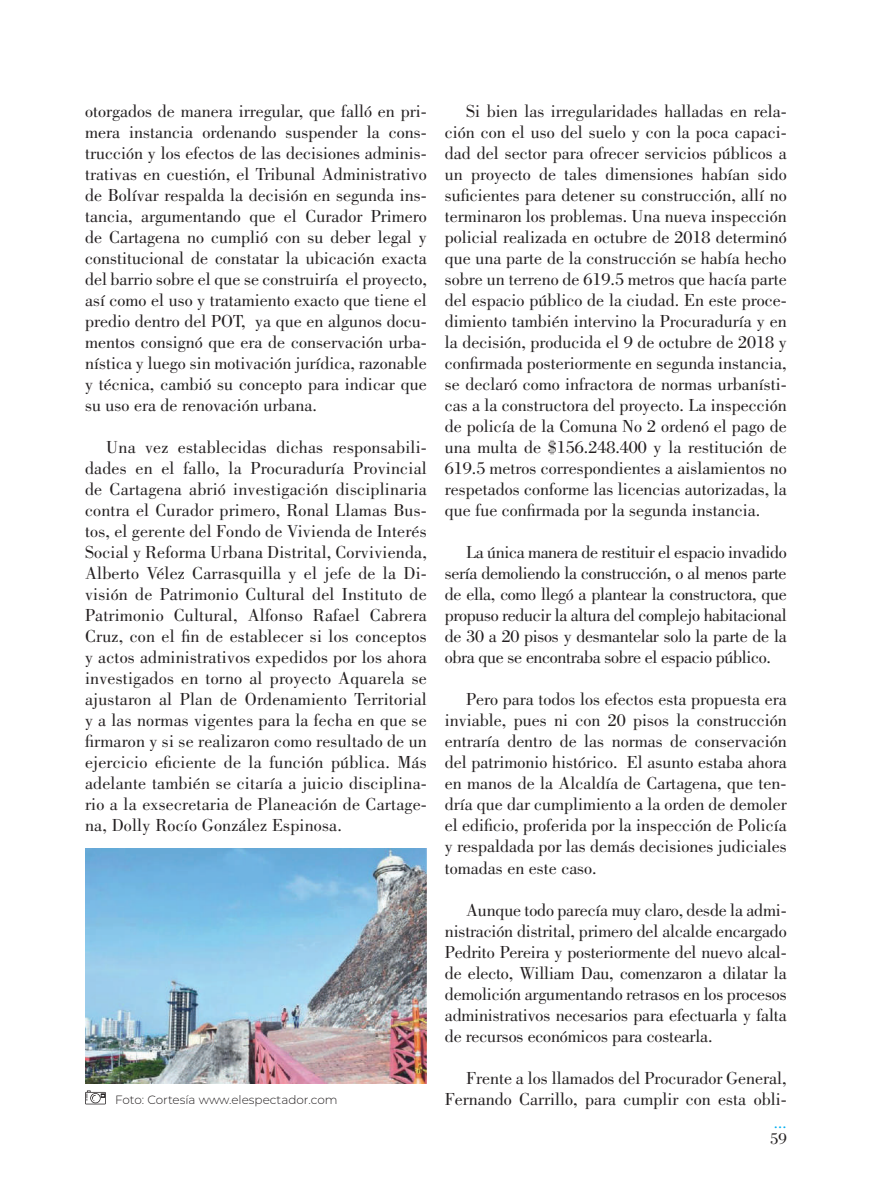
<style>
.page{position:relative;width:893px;height:1191px;background:#fff}
.page>*{position:absolute;margin:0;border:0;box-sizing:border-box;transform-origin:0 0}
.t1{font:18px/21px "Bodoni Std";color:#231f20;text-align:justify}
.t2{font:16.5px "Bodoni Std";color:#00aeef}
.t3{font:16.5px "Bodoni Std";color:#231f20}
.t4{font:300 12px "Montserrat";color:#231f20}
</style>
<div class="page">
<img style="left:85px;top:848px;width:342px;height:235px">
<svg style="left:85px;top:1090px;width:21px;height:14px"></svg>
<p class="t1" style="left:85px;top:101px;width:343px">otorgados de manera irregular, que falló en pri&shy;mera instancia ordenando suspender la cons&shy;trucción y los efectos de las decisiones adminis&shy;trativas en cuestión, el Tribunal Administrativo de Bolívar respalda la decisión en segunda ins&shy;tancia, argumentando que el Curador Primero de Cartagena no cumplió con su deber legal y constitucional de constatar la ubicación exacta del barrio sobre el que se construiría el proyecto, así como el uso y tratamiento exacto que tiene el predio dentro del POT, ya que en algunos docu&shy;mentos consignó que era de conservación urba&shy;nística y luego sin motivación jurídica, razonable y técnica, cambió su concepto para indicar que su uso era de renovación urbana.</p>
<p class="t1" style="left:85px;top:437px;width:343px;text-indent:21px">Una vez establecidas dichas responsabili&shy;dades en el fallo, la Procuraduría Provincial de Cartagena abrió investigación disciplinaria contra el Curador primero, Ronal Llamas Bus&shy;tos, el gerente del Fondo de Vivienda de Interés Social y Reforma Urbana Distrital, Corvivienda, Alberto Vélez Carrasquilla y el jefe de la Di&shy;visión de Patrimonio Cultural del Instituto de Patrimonio Cultural, Alfonso Rafael Cabrera Cruz, con el fin de establecer si los conceptos y actos administrativos expedidos por los ahora investigados en torno al proyecto Aquarela se ajustaron al Plan de Ordenamiento Territorial y a las normas vigentes para la fecha en que se firmaron y si se realizaron como resultado de un ejercicio eficiente de la función pública. Más adelante también se citaría a juicio disciplina&shy;rio a la exsecretaria de Planeación de Cartage&shy;na, Dolly Rocío González Espinosa.</p>
<p class="t4" style="left:115px;top:1092px;width:224px">Foto: Cortesía www.elespectador.com</p>
<p class="t1" style="left:445px;top:101px;width:343px;text-indent:21px">Si bien las irregularidades halladas en rela&shy;ción con el uso del suelo y con la poca capaci&shy;dad del sector para ofrecer servicios públicos a un proyecto de tales dimensiones habían sido suficientes para detener su construcción, allí no terminaron los problemas. Una nueva inspección policial realizada en octubre de 2018 determinó que una parte de la construcción se había hecho sobre un terreno de 619.5 metros que hacía parte del espacio público de la ciudad. En este proce&shy;dimiento también intervino la Procuraduría y en la decisión, producida el 9 de octubre de 2018 y confirmada posteriormente en segunda instancia, se declaró como infractora de normas urbanísti&shy;cas a la constructora del proyecto. La inspección de policía de la Comuna No 2 ordenó el pago de una multa de $156.248.400 y la restitución de 619.5 metros correspondientes a aislamientos no respetados conforme las licencias autorizadas, la que fue confirmada por la segunda instancia.</p>
<p class="t1" style="left:445px;top:542px;width:343px;text-indent:21px">La única manera de restituir el espacio invadido sería demoliendo la construcción, o al menos parte de ella, como llegó a plantear la constructora, que propuso reducir la altura del complejo habitacional de 30 a 20 pisos y desmantelar solo la parte de la obra que se encontraba sobre el espacio público.</p>
<p class="t1" style="left:445px;top:689px;width:343px;text-indent:21px">Pero para todos los efectos esta propuesta era inviable, pues ni con 20 pisos la construcción entraría dentro de las normas de conservación del patrimonio histórico. El asunto estaba ahora en manos de la Alcaldía de Cartagena, que ten&shy;dría que dar cumplimiento a la orden de demoler el edificio, proferida por la inspección de Policía y respaldada por las demás decisiones judiciales tomadas en este caso.</p>
<p class="t1" style="left:445px;top:899px;width:343px;text-indent:21px">Aunque todo parecía muy claro, desde la admi&shy;nistración distrital, primero del alcalde encargado Pedrito Pereira y posteriormente del nuevo alcal&shy;de electo, William Dau, comenzaron a dilatar la demolición argumentando retrasos en los procesos administrativos necesarios para efectuarla y falta de recursos económicos para costearla.</p>
<p class="t1" style="left:445px;top:1067px;width:343px;text-align:right">Frente a los llamados del Procurador General,<br>Fernando Carrillo, para cumplir con esta obli-</p>
<p class="t2" style="left:774px;top:1113px;width:14px">...</p>
<p class="t3" style="left:770px;top:1129px;width:18px">59</p>
</div>
